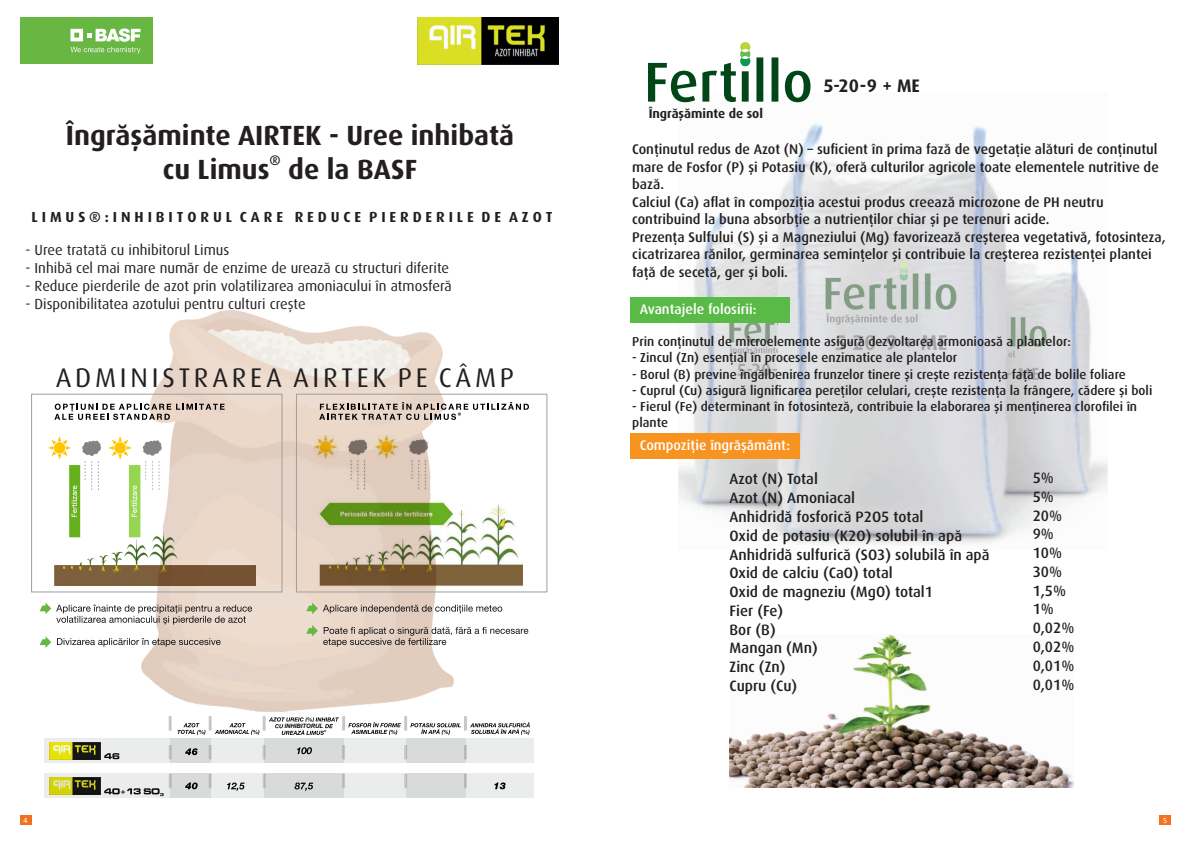
<style>
.page{position:relative;width:1191px;height:842px;background:#fff}
.page>*{position:absolute;margin:0;border:0;box-sizing:border-box;transform-origin:0 0}
.t1{font:700 27.8px "Dax Pro";color:#231f20}
.t2{font:27px "Dax Pro";color:#231f20}
.t3{font:700 18.2px "Dax Pro";color:#231f20}
.t4{font:500 15px/18.8px "Dax Pro";color:#231f20}
.t5{font:14.6px "Dax Pro";color:#231f20}
.t6{font:700 14.6px "Dax Pro";color:#231f20}
.t7{font:500 14px/17.5px "Dax Pro";color:#231f20}
.t8{font:500 14px "Dax Pro";color:#fff}
.t9{font:700 13.9px "Dax Pro";color:#231f20}
.t10{font:500 13px/16.3px "Dax Pro";color:#231f20}
.t11{font:700 12.9px "Dax Pro";color:#231f20}
.t12{font:8px "Calibri";color:#fff}
.t13{font:italic 700 6px "Arial";color:#000002}
</style>
<div class="page">
<img style="left:142px;top:310px;width:311px;height:402px">
<div style="left:20px;top:816px;width:12px;height:9px;background:#f37021"></div>
<img style="left:418px;top:17px;width:140px;height:47px">
<div style="left:20px;top:17px;width:132px;height:47px;background:#68b742"></div>
<svg style="left:70px;top:28px;width:70px;height:26px"></svg>
<img style="left:314px;top:435px;width:208px;height:167px">
<img style="left:48px;top:436px;width:208px;height:150px">
<svg style="left:54px;top:404px;width:171px;height:16px"></svg>
<div style="left:31px;top:394px;width:251px;height:198px;border:1px solid #9e9e9d"></div>
<svg style="left:319px;top:402px;width:210px;height:18px"></svg>
<div style="left:296px;top:394px;width:251px;height:198px;border:1px solid #9e9e9d"></div>
<svg style="left:57px;top:638px;width:164px;height:9px"></svg>
<svg style="left:40px;top:603px;width:212px;height:22px"></svg>
<svg style="left:40px;top:636px;width:11px;height:12px"></svg>
<svg style="left:306px;top:603px;width:196px;height:11px"></svg>
<svg style="left:306px;top:625px;width:222px;height:22px"></svg>
<div style="left:44px;top:738px;width:490px;height:25px;background:#e7e9e9"></div>
<img style="left:50px;top:742px;width:51px;height:17px">
<div style="left:44px;top:774px;width:490px;height:24px;background:#e7e9e9;opacity:.8"></div>
<svg style="left:104px;top:716px;width:426px;height:82px"></svg>
<div style="left:284px;top:722px;width:40px;height:7px;background:#fff"></div>
<img style="left:678px;top:102px;width:429px;height:443px">
<img style="left:729px;top:635px;width:344px;height:152px">
<div style="left:1159px;top:816px;width:12px;height:9px;background:#f37021"></div>
<svg style="left:648px;top:42px;width:162px;height:60px"></svg>
<div style="left:630px;top:297px;width:160px;height:26px;background:#59ba47"></div>
<div style="left:630px;top:433px;width:170px;height:26px;background:#f79321"></div>
<p class="t1" style="left:66px;top:117px;width:449px">Îngrășăminte AIRTEK - Uree inhibată</p>
<p class="t9" style="left:269px;top:152px;width:13px">®</p>
<p class="t1" style="left:163px;top:152px;width:256px">cu Limus de la BASF</p>
<p class="t6" style="left:32px;top:208px;width:522px">L I M U S ® : I N H I B I T O R U L C A R E R E D U C E P I E R D E R I L E D E A Z O T</p>
<p class="t5" style="left:26px;top:240px;width:205px">- Uree tratată cu inhibitorul Limus</p>
<p class="t5" style="left:26px;top:258px;width:425px">- Inhibă cel mai mare număr de enzime de urează cu structuri diferite</p>
<p class="t5" style="left:26px;top:277px;width:428px">- Reduce pierderile de azot prin volatilizarea amoniacului în atmosferă</p>
<p class="t5" style="left:26px;top:295px;width:282px">- Disponibilitatea azotului pentru culturi crește</p>
<p class="t2" style="left:56px;top:361px;width:460px">A D M I N I S T R A R E A A I R T E K P E C Â M P</p>
<p class="t12" style="left:24px;top:815px;width:6px">4</p>
<p class="t13" style="left:284px;top:722px;width:40px">INHIBITORUL</p>
<p class="t11" style="left:648px;top:105px;width:116px">Îngrășăminte de sol</p>
<p class="t3" style="left:823px;top:74px;width:98px">5-20-9 + ME</p>
<p class="t7" style="left:632px;top:140px;width:528px;text-align:justify">Conținutul redus de Azot (N) – suficient în prima fază de vegetație alături de conținutul mare de Fosfor (P) și Potasiu (K), oferă culturilor agricole toate elementele nutritive de bază.</p>
<p class="t7" style="left:632px;top:193px;width:473px">Calciul (Ca) aflat în compoziția acestui produs creează microzone de PH neutru contribuind la buna absorbție a nutrienților chiar și pe terenuri acide.</p>
<p class="t7" style="left:632px;top:228px;width:535px">Prezența Sulfului (S) și a Magneziului (Mg) favorizează creșterea vegetativă, fotosinteza, cicatrizarea rănilor, germinarea semințelor și contribuie la creșterea rezistenței plantei față de secetă, ger și boli.</p>
<p class="t8" style="left:640px;top:300px;width:118px">Avantajele folosirii:</p>
<p class="t10" style="left:632px;top:333px;width:440px">Prin conținutul de microelemente asigură dezvoltarea armonioasă a plantelor:</p>
<p class="t10" style="left:632px;top:349px;width:326px">- Zincul (Zn) esențial în procesele enzimatice ale plantelor</p>
<p class="t10" style="left:632px;top:365px;width:495px">- Borul (B) previne îngălbenirea frunzelor tinere și crește rezistența față de bolile foliare</p>
<p class="t10" style="left:632px;top:382px;width:521px">- Cuprul (Cu) asigură lignificarea pereților celulari, crește rezistența la frângere, cădere și boli</p>
<p class="t10" style="left:632px;top:398px;width:506px">- Fierul (Fe) determinant în fotosinteză, contribuie la elaborarea și menținerea clorofilei în plante</p>
<p class="t8" style="left:640px;top:436px;width:152px">Compoziție îngrășământ:</p>
<p class="t4" style="left:729px;top:469px;width:261px">Azot (N) Total<br>Azot (N) Amoniacal<br>Anhidridă fosforică P2O5 total<br>Oxid de potasiu (K2O) solubil în apă<br>Anhidridă sulfurică (SO3) solubilă în apă<br>Oxid de calciu (CaO) total<br>Oxid de magneziu (MgO) total 1<br>Fier (Fe)<br>Bor (B)<br>Mangan (Mn)<br>Zinc (Zn)<br>Cupru (Cu)</p>
<p class="t4" style="left:1032px;top:468px;width:43px">5%<br>5%<br>20%<br>9%<br>10%<br>30%<br>1,5%<br>1%<br>0,02%<br>0,02%<br>0,01%<br>0,01%</p>
<p class="t12" style="left:1163px;top:815px;width:6px">5</p>
</div>
